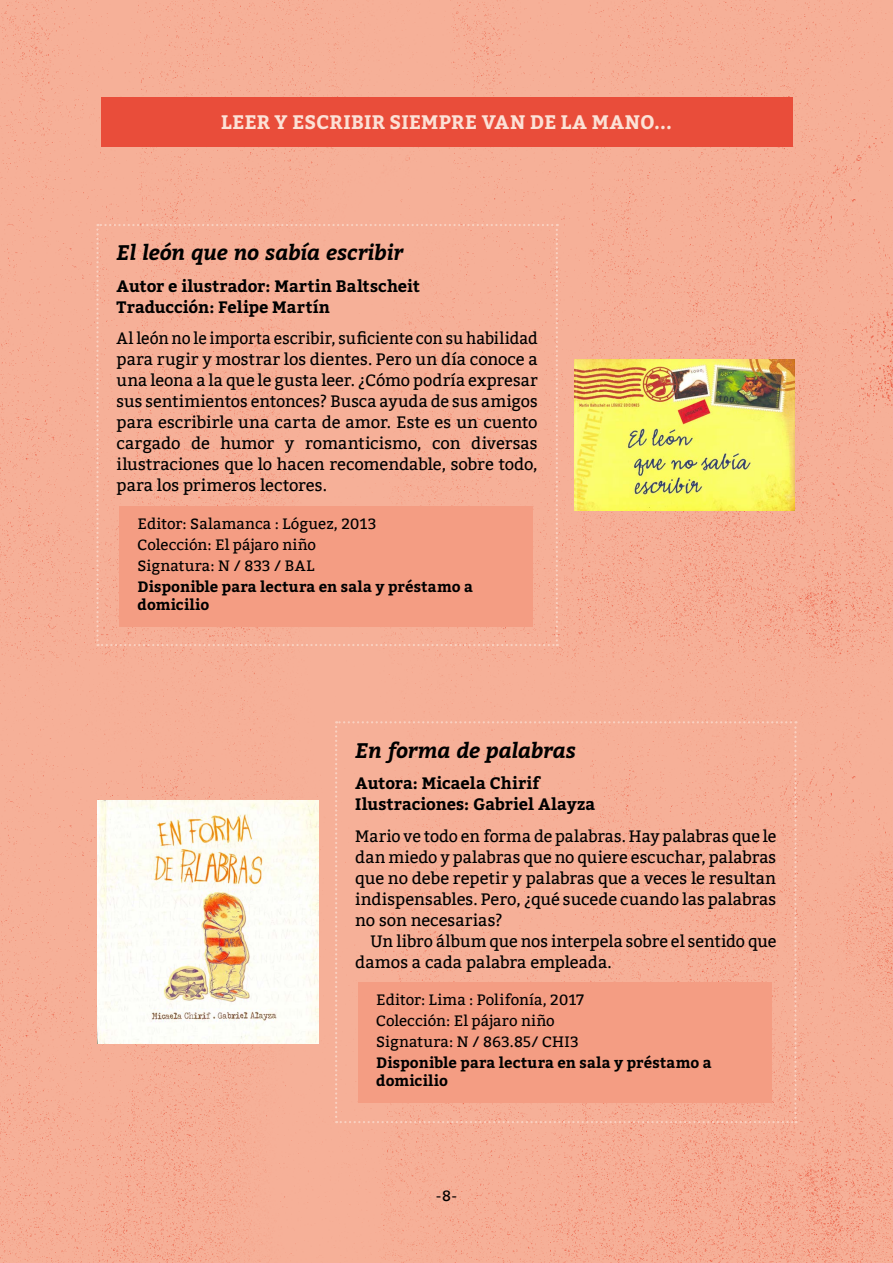
<style>
.page{position:relative;width:893px;height:1263px;background:#fff}
.page>*{position:absolute;margin:0;border:0;box-sizing:border-box;transform-origin:0 0}
.t1{font:italic 700 21px "Bitter";letter-spacing:-.005em;color:#000}
.t2{font:700 19.5px "Bitter";letter-spacing:.01em;color:#fce1d6}
.t3{font:16.5px/21px "Bitter";color:#000;text-align:justify;scale:.95 1}
.t4{font:16.5px/21px "Bitter";color:#000;text-align:justify}
.t5{font:700 16.5px/21px "Bitter";letter-spacing:.005em;color:#000}
.t6{font:15px/21px "Bitter";letter-spacing:.005em;color:#000}
.t7{font:700 15px/18px "Bitter";letter-spacing:.01em;color:#000}
</style>
<div class="page">
<img style="left:0;top:0;width:893px;height:1263px">
<img style="left:575px;top:360px;width:220px;height:150px">
<svg style="left:96px;top:224px;width:462px;height:422px;background:#f5aa91"></svg>
<img style="left:98px;top:801px;width:220px;height:242px">
<svg style="left:335px;top:721px;width:462px;height:402px;background:#f5aa91"></svg>
<div style="left:101px;top:98px;width:691px;height:49px;background:#e94d3a"></div>
<p class="t2" style="left:221px;top:111px;width:452px">LEER Y ESCRIBIR SIEMPRE VAN DE LA MANO...</p>
<p class="t1" style="left:117px;top:239px;width:288px">El león que no sabía escribir</p>
<p class="t5" style="left:117px;top:276px;width:305px">Autor e ilustrador: Martin Baltscheit<br>Traducción: Felipe Martín</p>
<p class="t3" style="left:117px;top:328px;width:445px">Al león no le importa escribir, suficiente con su habilidad para rugir y mostrar los dientes. Pero un día conoce a una leona a la que le gusta leer. ¿Cómo podría expresar sus sentimientos entonces? Busca ayuda de sus amigos para escribirle una carta de amor. Este es un cuento cargado de humor y romanticismo, con diversas ilustraciones que lo hacen recomendable, sobre todo, para los primeros lectores.</p>
<p class="t6" style="left:138px;top:513px;width:240px">Editor: Salamanca : Lóguez, 2013<br>Colección: El pájaro niño<br>Signatura: N / 833 / BAL</p>
<p class="t7" style="left:138px;top:578px;width:337px">Disponible para lectura en sala y préstamo a domicilio</p>
<p class="t1" style="left:355px;top:737px;width:222px">En forma de palabras</p>
<p class="t5" style="left:355px;top:773px;width:241px">Autora: Micaela Chirif<br>Ilustraciones: Gabriel Alayza</p>
<p class="t4" style="left:355px;top:826px;width:423px">Mario ve todo en forma de palabras. Hay palabras que le dan miedo y palabras que no quiere escuchar, palabras que no debe repetir y palabras que a veces le resultan indispensables. Pero, ¿qué sucede cuando las palabras no son necesarias?</p>
<p class="t4" style="left:355px;top:931px;width:423px;text-indent:15px">Un libro álbum que nos interpela sobre el sentido que damos a cada palabra empleada.</p>
<p class="t6" style="left:376px;top:990px;width:209px">Editor: Lima : Polifonía, 2017<br>Colección: El pájaro niño<br>Signatura: N / 863.85/ CHI3</p>
<p class="t7" style="left:376px;top:1054px;width:337px">Disponible para lectura en sala y préstamo a domicilio</p>
<p class="t6" style="left:436px;top:1185px;width:23px">-8-</p>
</div>
